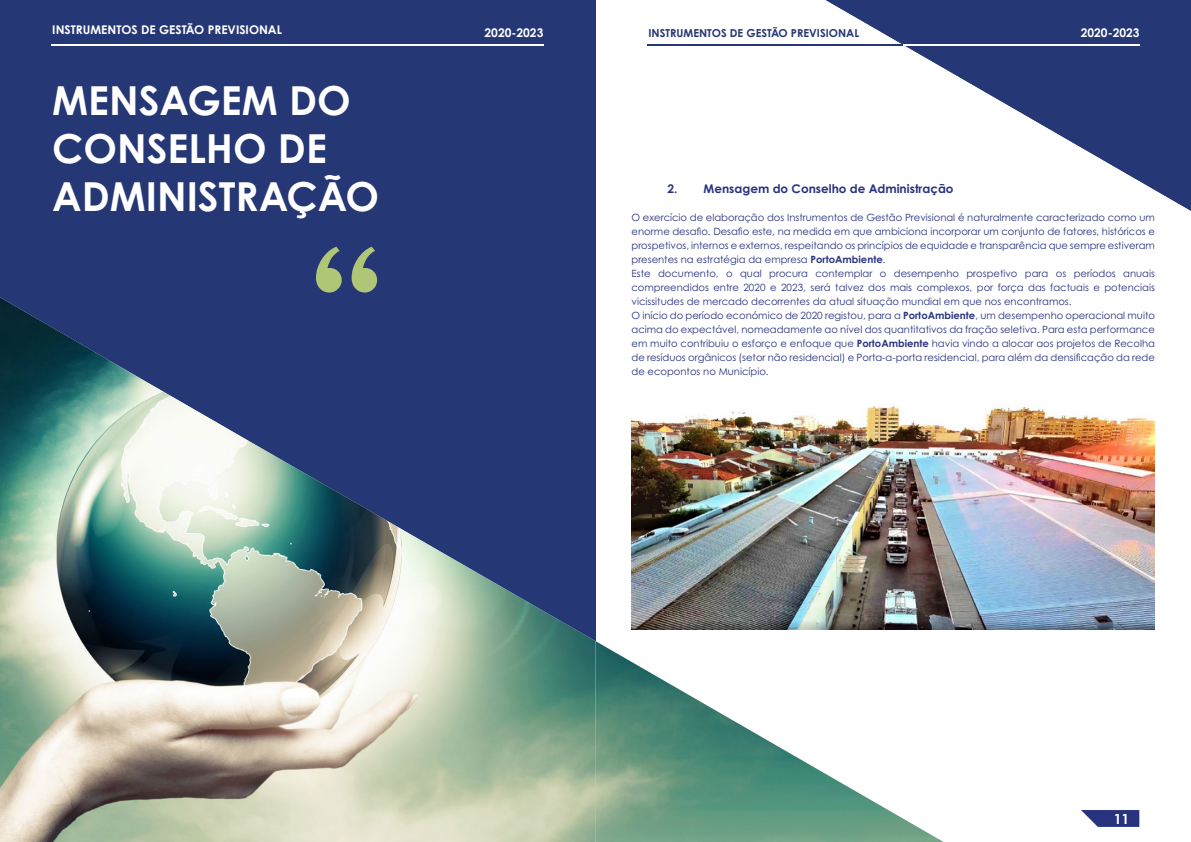
<style>
.page{position:relative;width:1191px;height:842px;background:#fff}
.page>*{position:absolute;margin:0;border:0;box-sizing:border-box;transform-origin:0 0}
.t1{font:700 40px/48px "Century Gothic Pro";color:#fff}
.t2{font:700 14px "Century Gothic Pro";color:#fff}
.t3{font:700 12px "Century Gothic Pro";color:#fff}
.t4{font:700 12px "Century Gothic Pro";color:#283380}
.t5{font:700 11px "Century Gothic Pro";color:#253775}
.t6{font:10px/14px "Century Gothic Pro";color:#283380}
.s1{font-weight:700}
</style>
<div class="page">
<svg style="left:1081px;top:810px;width:58px;height:17px"></svg>
<div style="left:0;top:0;width:595px;height:842px;background:#253775"></div>
<hr style="left:52px;top:44px;width:492px;height:2px;background:#fff">
<img style="left:0;top:297px;width:595px;height:545px">
<svg style="left:316px;top:247px;width:61px;height:46px"></svg>
<hr style="left:648px;top:44px;width:492px;height:2px;background:#253775">
<svg style="left:826px;top:0;width:365px;height:211px"></svg>
<img style="left:595px;top:641px;width:348px;height:201px">
<hr style="left:903px;top:44px;width:237px;height:2px;background:#fff">
<img style="left:631px;top:406px;width:524px;height:223px">
<p class="t3" style="left:52px;top:23px;width:231px">INSTRUMENTOS DE GESTÃO PREVISIONAL</p>
<p class="t3" style="left:484px;top:26px;width:60px">2020-2023</p>
<p class="t3" style="left:52px;top:26px;width:231px">INSTRUMENTOS DE GESTÃO PREVISIONAL</p>
<p class="t5" style="left:648px;top:26px;width:212px">INSTRUMENTOS DE GESTÃO PREVISIONAL</p>
<p class="t3" style="left:1080px;top:26px;width:60px">2020-2023</p>
<h1 class="t1" style="left:52px;top:76px;width:328px">MENSAGEM DO<br>CONSELHO DE<br>ADMINISTRAÇÃO</h1>
<p class="t4" style="left:667px;top:181px;width:288px">2. Mensagem do Conselho de Administração</p>
<p class="t6" style="left:631px;top:210px;width:525px">O exercício de elaboração dos Instrumentos de Gestão Previsional é naturalmente caracterizado como um enorme desafio. Desafio este, na medida em que ambiciona incorporar um conjunto de fatores, históricos e prospetivos, internos e externos, respeitando os princípios de equidade e transparência que sempre estiveram presentes na estratégia da empresa <span class="s1">PortoAmbiente</span>.<br>Este documento, o qual procura contemplar o desempenho prospetivo para os períodos anuais compreendidos entre 2020 e 2023, será talvez dos mais complexos, por força das factuais e potenciais vicissitudes de mercado decorrentes da atual situação mundial em que nos encontramos.<br>O início do período económico de 2020 registou, para a <span class="s1">PortoAmbiente</span>, um desempenho operacional muito acima do expectável, nomeadamente ao nível dos quantitativos da fração seletiva. Para esta performance em muito contribuiu o esforço e enfoque que <span class="s1">PortoAmbiente</span> havia vindo a alocar aos projetos de Recolha de resíduos orgânicos (setor não residencial) e Porta-a-porta residencial, para além da densificação da rede de ecopontos no Município.</p>
<h2 class="t2" style="left:1113px;top:810px;width:17px">11</h2>
</div>
